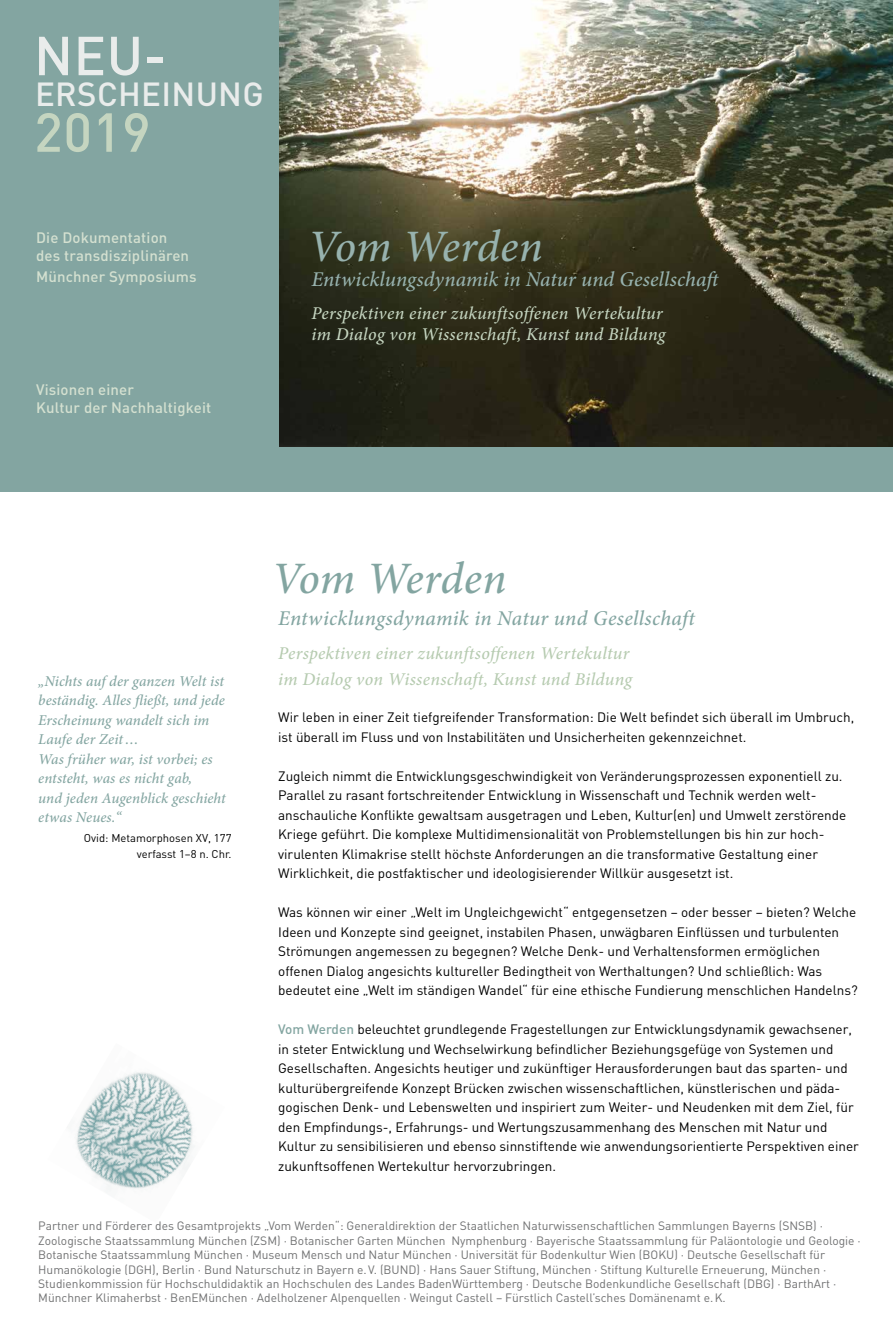
<style>
.page{position:relative;width:893px;height:1340px;background:#fff}
.page>*{position:absolute;margin:0;border:0;box-sizing:border-box;transform-origin:0 0}
.t1{font:500 54px "FFDIN";color:#e9eceb}
.t2{font:500 54px "FFDIN";color:#c5d5c0}
.t3{font:italic 500 45px "Minion Pro";color:#83a5a1}
.t4{font:italic 500 45px "Minion Pro";color:#97b2ae}
.t5{font:500 33px "FFDIN";letter-spacing:.01em;color:#e9eceb}
.t6{font:italic 500 21px "Minion Pro";letter-spacing:.005em;color:#97b2ae}
.t7{font:italic 500 21px "Minion Pro";letter-spacing:.015em;color:#83a5a1}
.t8{font:italic 500 18px/21px "Minion Pro";letter-spacing:.015em;color:#c5d5c0}
.t9{font:italic 500 18px/25.2px "Minion Pro";letter-spacing:.015em;color:#b6cbb0}
.t10{font:italic 500 15px/19.5px "Minion Pro";letter-spacing:.005em;color:#83a5a1}
.t11{font:500 15px/18px "FFDIN";letter-spacing:.01em;color:#d4e0d0}
.t12{font:13.5px/19.5px "FFDIN";color:#000}
.t13{font:12px/14.4px "FFDIN";color:#707172}
.t14{font:11.25px/16.2px "FFDIN";color:#000;text-align:right}
.s1{font-weight:500;color:#83a5a1}
</style>
<div class="page">
<img style="left:76px;top:1072px;width:119px;height:118px">
<div style="left:0;top:0;width:893px;height:491px;background:#83a5a1"></div>
<img style="left:280px;top:0;width:613px;height:446px">
<h1 class="t1" style="left:34px;top:21px;width:134px">NEU-</h1>
<h1 class="t2" style="left:34px;top:98px;width:118px">2019</h1>
<h3 class="t5" style="left:35px;top:73px;width:230px">ERSCHEINUNG</h3>
<h2 class="t4" style="left:308px;top:216px;width:236px">Vom Werden</h2>
<p class="t11" style="left:36px;top:228px;width:154px">Die Dokumentation des transdisziplinären</p>
<p class="t11" style="left:36px;top:267px;width:162px">Münchner Symposiums</p>
<h3 class="t6" style="left:312px;top:265px;width:412px">Entwicklungsdynamik in Natur und Gesellschaft</h3>
<p class="t11" style="left:36px;top:380px;width:177px">Visionen einer<br>Kultur der Nachhaltigkeit</p>
<h3 class="t8" style="left:312px;top:302px;width:355px">Perspektiven einer zukunftsoffenen Wertekultur im Dialog von Wissenschaft, Kunst und Bildung</h3>
<p class="t10" style="left:38px;top:671px;width:189px">„Nichts auf der ganzen Welt ist beständig. Alles fließt, und jede<br>Erscheinung wandelt sich im<br>Laufe der Zeit…<br>Was früher war, ist vorbei; es entsteht, was es nicht gab,<br>und jeden Augenblick geschieht etwas Neues.“</p>
<p class="t14" style="left:84px;top:829px;width:149px">Ovid: Metamorphosen XV, 177 verfasst 1–8 n. Chr.</p>
<h2 class="t3" style="left:272px;top:548px;width:236px">Vom Werden</h2>
<h3 class="t7" style="left:278px;top:604px;width:418px">Entwicklungsdynamik in Natur und Gesellschaft</h3>
<h3 class="t9" style="left:278px;top:641px;width:355px">Perspektiven einer zukunftsoffenen Wertekultur im Dialog von Wissenschaft, Kunst und Bildung</h3>
<p class="t12" style="left:278px;top:707px;width:577px">Wir leben in einer Zeit tiefgreifender Transformation: Die Welt befindet sich überall im Umbruch, ist überall im Fluss und von Instabilitäten und Unsicherheiten gekennzeichnet.</p>
<p class="t12" style="left:278px;top:766px;width:570px">Zugleich nimmt die Entwicklungsgeschwindigkeit von Veränderungsprozessen exponentiell zu.<br>Parallel zu rasant fortschreitender Entwicklung in Wissenschaft und Technik werden welt&shy;anschauliche Konflikte gewaltsam ausgetragen und Leben, Kultur(en) und Umwelt zerstörende Kriege geführt. Die komplexe Multidimensionalität von Problemstellungen bis hin zur hoch&shy;virulenten Klimakrise stellt höchste Anforderungen an die transformative Gestaltung einer Wirklichkeit, die postfaktischer und ideologisierender Willkür ausgesetzt ist.</p>
<p class="t12" style="left:278px;top:902px;width:581px">Was können wir einer „Welt im Ungleichgewicht“ entgegensetzen – oder besser – bieten? Welche Ideen und Konzepte sind geeignet, instabilen Phasen, unwägbaren Einflüssen und turbulenten Strömungen angemessen zu begegnen? Welche Denk- und Verhaltensformen ermöglichen offenen Dialog angesichts kultureller Bedingtheit von Werthaltungen? Und schließlich: Was bedeutet eine „Welt im ständigen Wandel“ für eine ethische Fundierung menschlichen Handelns?</p>
<p class="t12" style="left:278px;top:1019px;width:582px"><span class="s1">Vom Werden</span> beleuchtet grundlegende Fragestellungen zur Entwicklungsdynamik gewachsener, in steter Entwicklung und Wechselwirkung befindlicher Beziehungsgefüge von Systemen und Gesellschaften. Angesichts heutiger und zukünftiger Herausforderungen baut das sparten- und kulturübergreifende Konzept Brücken zwischen wissenschaftlichen, künstlerischen und päda&shy;gogischen Denk- und Lebenswelten und inspiriert zum Weiter- und Neudenken mit dem Ziel, für den Empfindungs-, Erfahrungs- und Wertungszusammenhang des Menschen mit Natur und Kultur zu sensibilisieren und ebenso sinnstiftende wie anwendungsorientierte Perspektiven einer zukunftsoffenen Wertekultur hervorzubringen.</p>
<p class="t13" style="left:38px;top:1218px;width:824px">Partner und Förderer des Gesamtprojekts „Vom Werden“: Generaldirektion der Staatlichen Naturwissenschaftlichen Sammlungen Bayerns (SNSB) · Zoologische Staatssammlung München (ZSM) · Botanischer Garten München Nymphenburg · Bayerische Staatssammlung für Paläontologie und Geologie · Botanische Staatssammlung München · Museum Mensch und Natur München · Universität für Bodenkultur Wien (BOKU) · Deutsche Gesellschaft für Humanökologie (DGH), Berlin · Bund Naturschutz in Bayern e.V. (BUND) · Hans Sauer Stiftung, München · Stiftung Kulturelle Erneuerung, München · Studienkommission für Hochschuldidaktik an Hochschulen des Landes BadenWürttemberg · Deutsche Bodenkundliche Gesellschaft (DBG) · BarthArt · Münchner Klimaherbst · BenEMünchen · Adelholzener Alpenquellen · Weingut Castell – Fürstlich Castell’sches Domänenamt e.K.</p>
</div>
